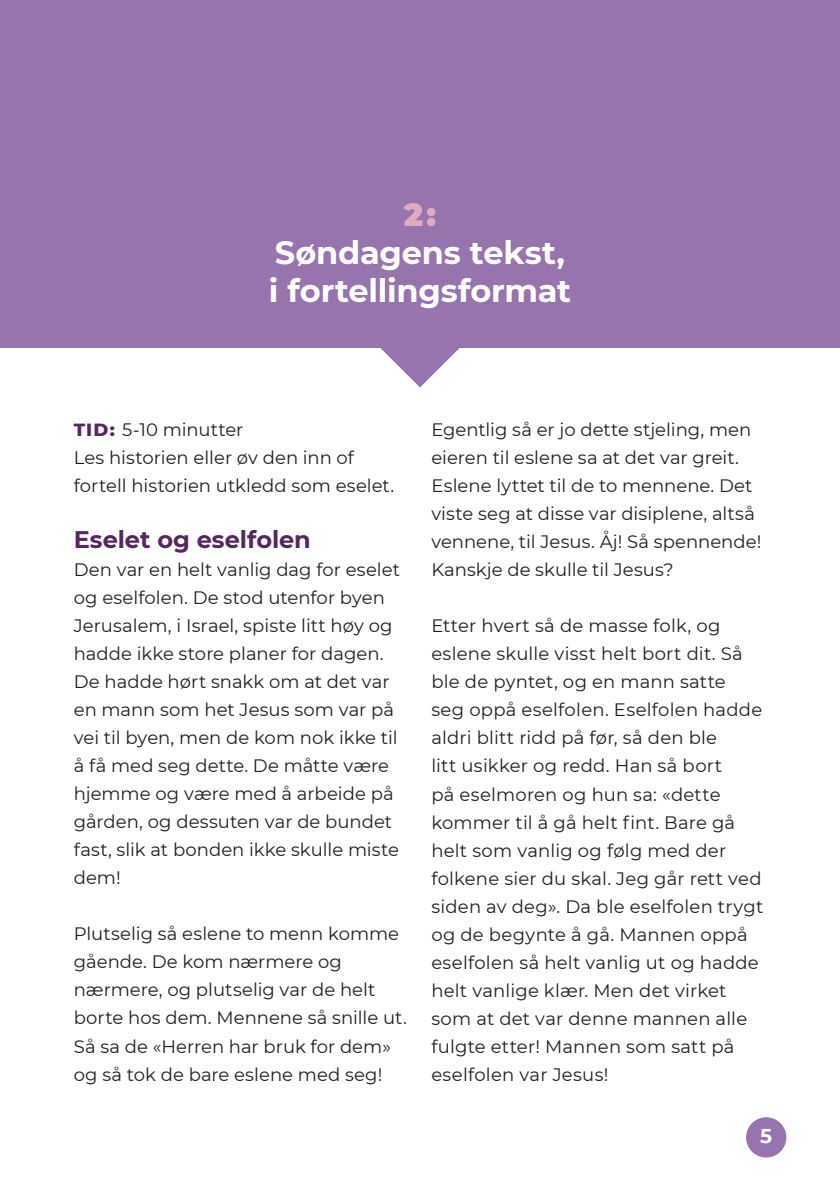
<style>
.page{position:relative;width:840px;height:1191px;background:#fff}
.page>*{position:absolute;margin:0;border:0;box-sizing:border-box;transform-origin:0 0}
.t1{font:700 32px/38px "Montserrat";letter-spacing:-.005em;color:#fff}
.t2{font:900 32px "Montserrat";color:#deabc1}
.t3{font:700 24px "Montserrat";color:#54285d}
.t4{font:700 20px "Montserrat";color:#fff}
.t5{font:18px/28px "Montserrat";letter-spacing:.005em;color:#231f20}
.s1{font-weight:800;color:#54285d}
</style>
<div class="page">
<div style="left:745px;top:1117px;width:40px;height:40px;background:#9874ae;border-radius:50%"></div>
<div style="left:0;top:0;width:839px;height:348px;background:#9874ae"></div>
<svg style="left:380px;top:348px;width:80px;height:39px"></svg>
<h1 class="t2" style="left:403px;top:191px;width:34px">2:</h1>
<h1 class="t1" style="left:269px;top:232px;width:303px">Søndagens tekst, i fortellingsformat</h1>
<p class="t5" style="left:74px;top:415px;width:322px"><span class="s1">TID:</span> 5-10 minutter<br>Les historien eller øv den inn of fortell historien utkledd som eselet.</p>
<h2 class="t3" style="left:74px;top:522px;width:238px">Eselet og eselfolen</h2>
<p class="t5" style="left:74px;top:555px;width:327px">Den var en helt vanlig dag for eselet og eselfolen. De stod utenfor byen<br>Jerusalem, i Israel, spiste litt høy og hadde ikke store planer for dagen.<br>De hadde hørt snakk om at det var en mann som het Jesus som var på vei til byen, men de kom nok ikke til å få med seg dette. De måtte være hjemme og være med å arbeide på gården, og dessuten var de bundet fast, slik at bonden ikke skulle miste dem!</p>
<p class="t5" style="left:74px;top:919px;width:334px">Plutselig så eslene to menn komme gående. De kom nærmere og nærmere, og plutselig var de helt borte hos dem. Mennene så snille ut.<br>Så sa de «Herren har bruk for dem» og så tok de bare eslene med seg!</p>
<p class="t5" style="left:431px;top:415px;width:331px">Egentlig så er jo dette stjeling, men eieren til eslene sa at det var greit.<br>Eslene lyttet til de to mennene. Det viste seg at disse var disiplene, altså vennene, til Jesus. Åj! Så spennende!<br>Kanskje de skulle til Jesus?</p>
<p class="t5" style="left:431px;top:611px;width:333px">Etter hvert så de masse folk, og eslene skulle visst helt bort dit. Så ble de pyntet, og en mann satte<br>seg oppå eselfolen. Eselfolen hadde aldri blitt ridd på før, så den ble<br>litt usikker og redd. Han så bort<br>på eselmoren og hun sa: «dette kommer til å gå helt fint. Bare gå helt som vanlig og følg med der folkene sier du skal. Jeg går rett ved siden av deg». Da ble eselfolen trygt og de begynte å gå. Mannen oppå eselfolen så helt vanlig ut og hadde helt vanlige klær. Men det virket som at det var denne mannen alle fulgte etter! Mannen som satt på eselfolen var Jesus!</p>
<p class="t4" style="left:759px;top:1121px;width:13px">5</p>
</div>
